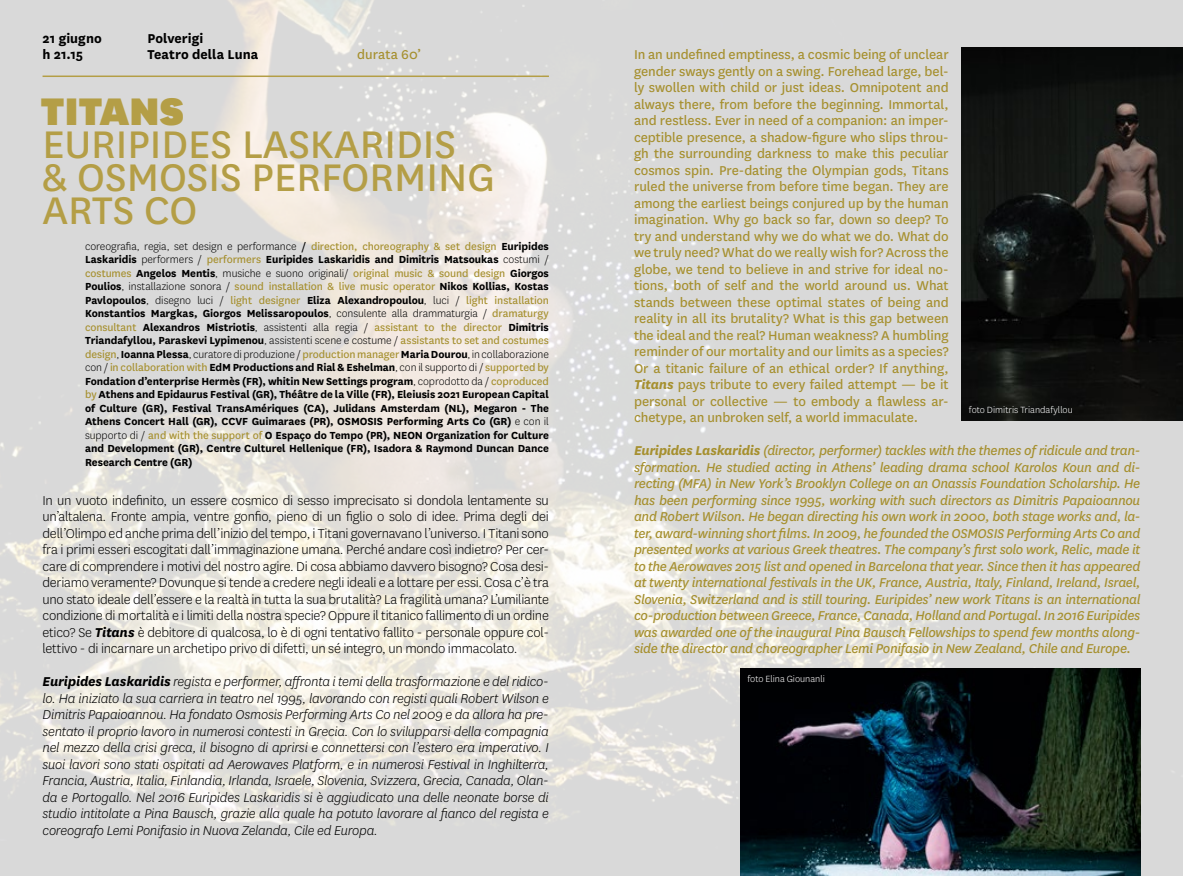
<style>
.page{position:relative;width:1183px;height:876px;background:#fff}
.page>*{position:absolute;margin:0;border:0;box-sizing:border-box;transform-origin:0 0}
.t1{font:45px/33px "National";color:#b49e46}
.t2{font:900 45px "National";color:#b49e46}
.t3{font:15px/16.5px "National";letter-spacing:-.005em;color:#a6902f;text-align:justify}
.t4{font:italic 15px/16.5px "National";letter-spacing:-.025em;color:#a6902f;text-align:justify}
.t5{font:300 15px/16.5px "National";letter-spacing:-.015em;color:#000;text-align:justify}
.t6{font:italic 300 15px/16.5px "National";letter-spacing:-.015em;color:#000;text-align:justify}
.t7{font:700 15px/16.5px "National";letter-spacing:.005em;color:#000}
.t8{font:700 12px/13.5px "National";letter-spacing:-.005em;color:#000;text-align:justify}
.t9{font:300 10.5px "National";color:#fff}
.s1{font-weight:300}
.s2{font-weight:400}
.s3{font-weight:400;color:#a6902f}
.s4{font-weight:700;font-style:italic}
.s5{font-weight:700}
</style>
<div class="page">
<img style="left:0;top:0;width:1182px;height:876px">
<hr style="left:43px;top:76px;width:506px;height:1px;background:#b49e46">
<img style="left:740px;top:668px;width:400px;height:208px">
<img style="left:961px;top:48px;width:221px;height:372px">
<p class="t7" style="left:43px;top:29px;width:61px">21 giugno h 21.15</p>
<p class="t7" style="left:147px;top:29px;width:112px">Polverigi<br>Teatro della Luna</p>
<p class="t3" style="left:357px;top:45px;width:65px">durata 60’</p>
<h1 class="t2" style="left:41px;top:80px;width:145px">TITANS</h1>
<h1 class="t1" style="left:42px;top:125px;width:454px">EURIPIDES LASKARIDIS<br>&amp; OSMOSIS PERFORMING<br>ARTS CO</h1>
<p class="t8" style="left:85px;top:238px;width:465px"><span class="s1">coreografia, regia, set design e performance</span> <span class="s2">/</span> <span class="s3">direction, choreography &amp; set design</span> Euripides Laskaridis <span class="s1">performers /</span> <span class="s3">performers</span> Euripides Laskaridis and Dimitris Matsoukas <span class="s1">costumi / </span><span class="s3">costumes</span> Angelos Mentis<span class="s1">, musiche e suono originali/</span> <span class="s3">original music &amp; sound design</span> Giorgos Poulios<span class="s1">, installazione sonora /</span> <span class="s3">sound installation &amp; live music operator</span> Nikos Kollias, Kostas Pavlopoulos<span class="s1">, disegno luci /</span> <span class="s3">light designer</span> Eliza Alexandropoulou<span class="s1">, luci /</span> <span class="s3">light installation </span>Konstantios Margkas, Giorgos Melissaropoulos<span class="s1">, consulente alla drammaturgia /</span> <span class="s3">dramaturgy consultant</span> Alexandros Mistriotis<span class="s1">, assistenti alla regia /</span> <span class="s3">assistant to the director</span> Dimitris Triandafyllou, Paraskevi Lypimenou<span class="s1">, assistenti scene e costume /</span> <span class="s3">assistants to set and costumes design</span><span class="s1">,</span> Ioanna Plessa<span class="s1">, curatore di produzione /</span> <span class="s3">production manager</span>Maria Dourou<span class="s1">, in collaborazione con /</span> <span class="s3">in collaboration with</span> EdM Productions and Rial &amp; Eshelman<span class="s1">, con il supporto di /</span> <span class="s3">supported by </span>Fondation d’enterprise Hermès (FR), whitin New Settings program<span class="s1">, coprodotto da /</span> <span class="s3">coproduced by</span> Athens and Epidaurus Festival (GR), Théâtre de la Ville (FR), Eleiusis 2021 European Capital of Culture (GR), Festival TransAmériques (CA), Julidans Amsterdam (NL), Megaron - The Athens Concert Hall (GR), CCVF Guimaraes (PR), OSMOSIS Performing Arts Co (GR) <span class="s1">e con il supporto di /</span> <span class="s3">and with the support of</span> O Espaço do Tempo (PR), NEON Organization for Culture and Development (GR), Centre Culturel Hellenique (FR), Isadora &amp; Raymond Duncan Dance Research Centre (GR)</p>
<p class="t5" style="left:43px;top:491px;width:508px">In un vuoto indefinito, un essere cosmico di sesso imprecisato si dondola lentamente su un’altalena. Fronte ampia, ventre gonfio, pieno di un figlio o solo di idee. Prima degli dei dell’Olimpo ed anche prima dell’inizio del tempo, i Titani governavano l’universo. I Titani sono fra i primi esseri escogitati dall’immaginazione umana. Perché andare così indietro? Per cer&shy;care di comprendere i motivi del nostro agire. Di cosa abbiamo davvero bisogno? Cosa desi&shy;deriamo veramente? Dovunque si tende a credere negli ideali e a lottare per essi. Cosa c’è tra uno stato ideale dell’essere e la realtà in tutta la sua brutalità? La fragilità umana? L’umiliante condizione di mortalità e i limiti della nostra specie? Oppure il titanico fallimento di un ordine etico? Se <span class="s4">Titans</span> è debitore di qualcosa, lo è di ogni tentativo fallito - personale oppure col&shy;lettivo - di incarnare un archetipo privo di difetti, un sé integro, un mondo immacolato.</p>
<p class="t6" style="left:43px;top:673px;width:508px"><span class="s5">Euripides Laskaridis</span> regista e performer, affronta i temi della trasformazione e del ridico&shy;lo. Ha iniziato la sua carriera in teatro nel 1995, lavorando con registi quali Robert Wilson e Dimitris Papaioannou. Ha fondato Osmosis Performing Arts Co nel 2009 e da allora ha pre&shy;sentato il proprio lavoro in numerosi contesti in Grecia. Con lo svilupparsi della compagnia nel mezzo della crisi greca, il bisogno di aprirsi e connettersi con l’estero era imperativo. I suoi lavori sono stati ospitati ad Aerowaves Platform, e in numerosi Festival in Inghilterra, Francia, Austria, Italia, Finlandia, Irlanda, Israele, Slovenia, Svizzera, Grecia, Canada, Olan&shy;da e Portogallo. Nel 2016 Euripides Laskaridis si è aggiudicato una delle neonate borse di studio intitolate a Pina Bausch, grazie alla quale ha potuto lavorare al fianco del regista e coreografo Lemi Ponifasio in Nuova Zelanda, Cile ed Europa.</p>
<p class="t3" style="left:634px;top:45px;width:316px">In an undefined emptiness, a cosmic being of unclear gender sways gently on a swing. Forehead large, bel&shy;ly swollen with child or just ideas. Omnipotent and always there, from before the beginning. Immortal, and restless. Ever in need of a companion: an imper&shy;ceptible presence, a shadow-figure who slips throu&shy;gh the surrounding darkness to make this peculiar cosmos spin. Pre-dating the Olympian gods, Titans ruled the universe from before time began. They are among the earliest beings conjured up by the human imagination. Why go back so far, down so deep? To try and understand why we do what we do. What do we truly need? What do we really wish for? Across the globe, we tend to believe in and strive for ideal no&shy;tions, both of self and the world around us. What stands between these optimal states of being and reality in all its brutality? What is this gap between the ideal and the real? Human weakness? A humbling reminder of our mortality and our limits as a species?<br>Or a titanic failure of an ethical order? If anything, <span class="s4">Titans</span> pays tribute to every failed attempt — be it personal or collective — to embody a flawless ar&shy;chetype, an unbroken self, a world immaculate.</p>
<p class="t9" style="left:968px;top:404px;width:105px">foto Dimitris Triandafyllou</p>
<p class="t4" style="left:634px;top:442px;width:508px"><span class="s5">Euripides Laskaridis</span> (director, performer) tackles with the themes of ridicule and tran&shy;sformation. He studied acting in Athens’ leading drama school Karolos Koun and di&shy;recting (MFA) in New York’s Brooklyn College on an Onassis Foundation Scholarship. He has been performing since 1995, working with such directors as Dimitris Papaioannou and Robert Wilson. He began directing his own work in 2000, both stage works and, la&shy;ter, award-winning short films. In 2009, he founded the OSMOSIS Performing Arts Co and presented works at various Greek theatres. The company’s first solo work, Relic, made it to the Aerowaves 2015 list and opened in Barcelona that year. Since then it has appeared at twenty international festivals in the UK, France, Austria, Italy, Finland, Ireland, Israel, Slovenia, Switzerland and is still touring. Euripides’ new work Titans is an international co-production between Greece, France, Canada, Holland and Portugal. In 2016 Euripides was awarded one of the inaugural Pina Bausch Fellowships to spend few months along&shy;side the director and choreographer Lemi Ponifasio in New Zealand, Chile and Europe.</p>
<p class="t9" style="left:747px;top:672px;width:79px">foto Elina Giounanli</p>
</div>
